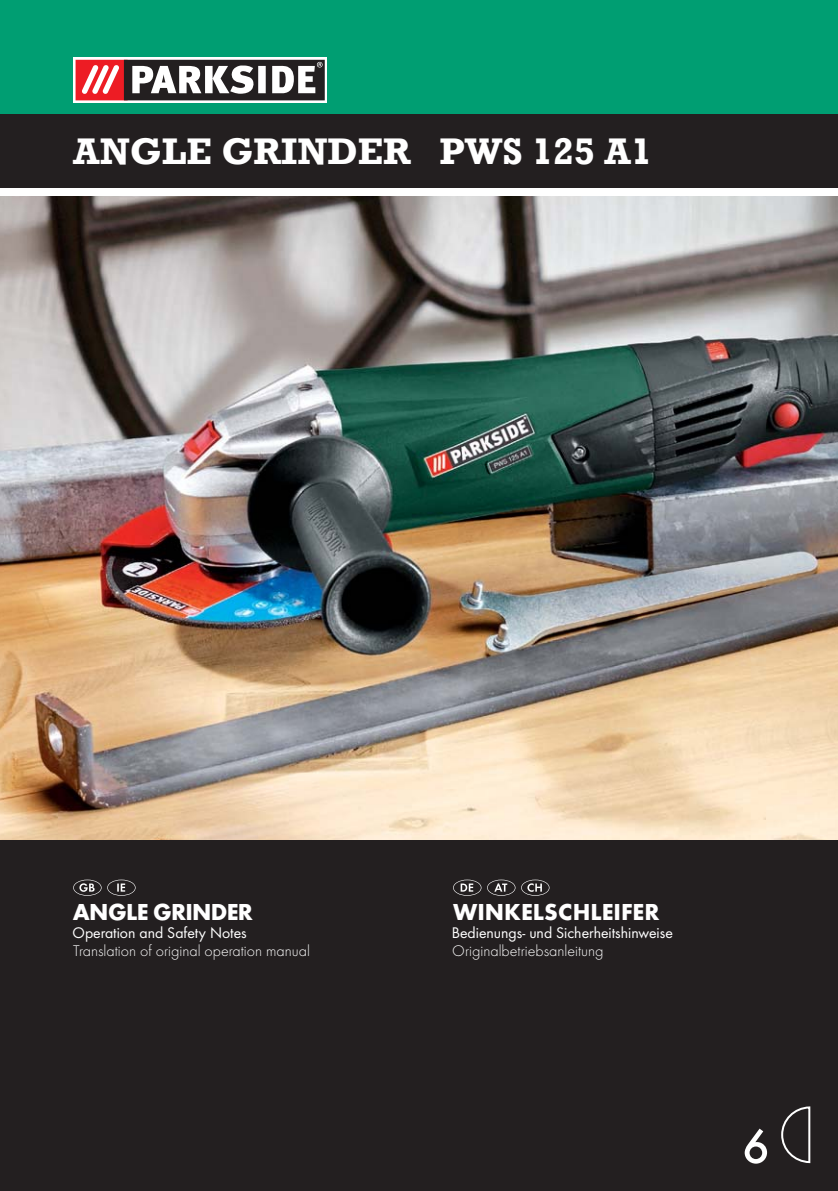
<style>
.page{position:relative;width:838px;height:1191px;background:#fff}
.page>*{position:absolute;margin:0;border:0;box-sizing:border-box;transform-origin:0 0}
.t1{font:500 50px "Futura";color:#fff}
.t2{font:700 38px "Rockwell";color:#fff}
.t3{font:700 24px "Futura";color:#fff}
.t4{font:700 24px "Futura";letter-spacing:-.03em;color:#fff}
.t5{font:300 16px "Futura";color:#fff}
.t6{font:16px "Futura Boo";color:#fff}
</style>
<div class="page">
<img style="left:0;top:196px;width:838px;height:644px">
<div style="left:0;top:0;width:838px;height:140px;background:#009e72"></div>
<svg style="left:73px;top:58px;width:254px;height:45px"></svg>
<svg style="left:76px;top:60px;width:249px;height:40px;background:#8f6f71"></svg>
<div style="left:0;top:114px;width:838px;height:74px;background:#231f20"></div>
<div style="left:0;top:840px;width:838px;height:351px;background:#231f20"></div>
<svg style="left:453px;top:880px;width:28px;height:16px"></svg>
<svg style="left:487px;top:880px;width:28px;height:16px"></svg>
<svg style="left:521px;top:880px;width:28px;height:16px"></svg>
<svg style="left:73px;top:880px;width:63px;height:16px"></svg>
<svg style="left:781px;top:1106px;width:30px;height:58px"></svg>
<h2 class="t2" style="left:73px;top:128px;width:580px">ANGLE GRINDER PWS 125 A1</h2>
<h3 class="t4" style="left:73px;top:902px;width:181px">ANGLE GRINDER</h3>
<p class="t6" style="left:73px;top:925px;width:176px">Operation and Safety Notes</p>
<p class="t5" style="left:73px;top:941px;width:238px">Translation of original operation manual</p>
<h3 class="t3" style="left:453px;top:902px;width:208px">WINKELSCHLEIFER</h3>
<p class="t6" style="left:452px;top:925px;width:222px">Bedienungs- und Sicherheitshinweise</p>
<p class="t5" style="left:452px;top:941px;width:153px">Originalbetriebsanleitung</p>
<h1 class="t1" style="left:742px;top:1117px;width:30px">6</h1>
</div>
